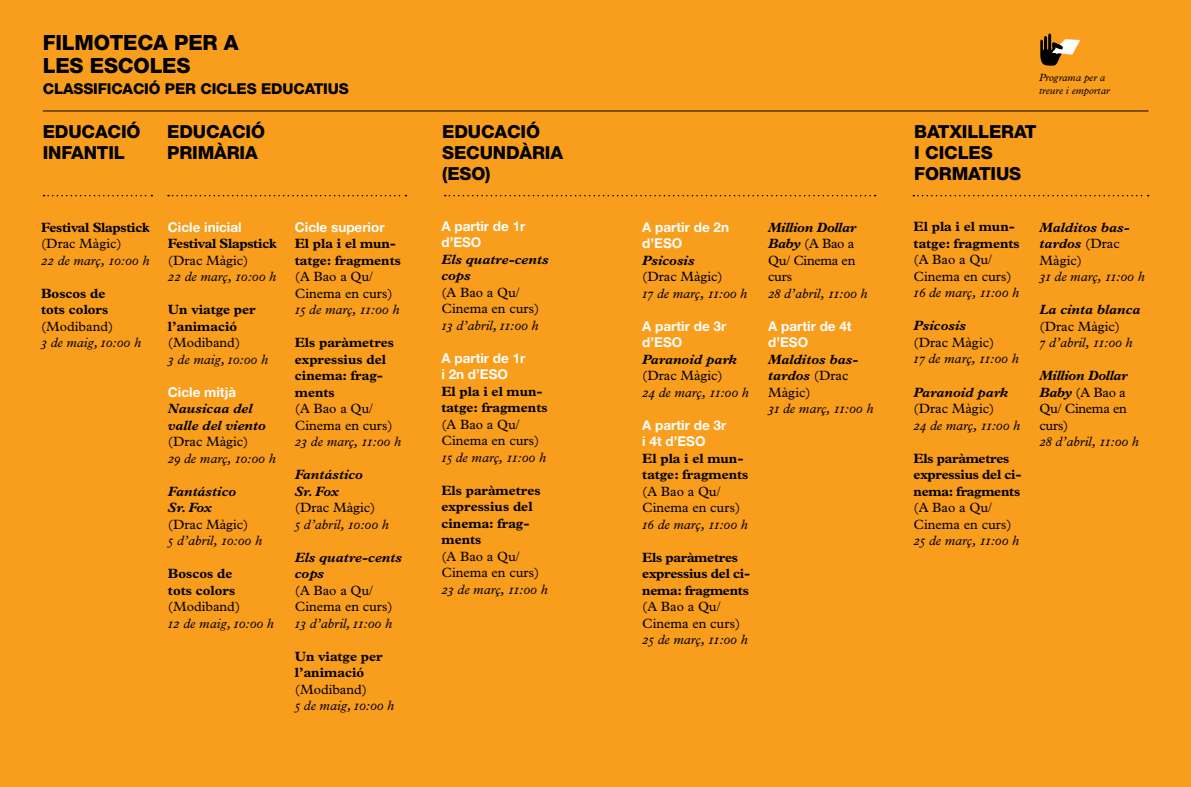
<style>
.page{position:relative;width:1191px;height:787px;background:#f99d1c}
.page>*{position:absolute;margin:0;border:0;box-sizing:border-box;transform-origin:0 0}
.t1{font:800 21px/22.5px "Helvetica Neue LT";letter-spacing:-.01em;color:#000}
.t2{font:800 18px/21px "Helvetica Neue LT";letter-spacing:-.01em;color:#000}
.t3{font:800 15px "Helvetica Neue LT";letter-spacing:-.01em;color:#000}
.t4{font:13.5px/16.5px "Plantin";color:#000}
.t5{font:700 13.5px/16.5px "Plantin";color:#000}
.t6{font:italic 700 13.5px/16.5px "Plantin";color:#000}
.t7{font:700 13.5px/16.5px "Helvetica Neue LT";color:#fff}
.t8{font:700 13.5px/16.5px "Plantin";letter-spacing:-.02em;color:#000}
.t9{font:13.5px/16.5px "Plantin";letter-spacing:-.02em;color:#000}
.t10{font:italic 10.5px/13.5px "Plantin";color:#000}
.s1{font-family:"Plantin Exp";font-style:italic}
.s2{font-style:italic}
.s3{font-weight:700;font-style:italic}
.s4{font-weight:400;font-style:normal}
.s5{font-family:"Plantin Exp";font-weight:400}
.s6{font-weight:400}
</style>
<div class="page">
<hr style="left:43px;top:111px;width:1105px;height:1px;background:#000">
<svg style="left:1040px;top:34px;width:41px;height:32px"></svg>
<svg style="left:913px;top:195px;width:235px;height:1px"></svg>
<svg style="left:44px;top:195px;width:108px;height:1px"></svg>
<svg style="left:168px;top:195px;width:238px;height:1px"></svg>
<svg style="left:445px;top:195px;width:430px;height:1px"></svg>
<h1 class="t1" style="left:43px;top:31px;width:197px">FILMOTECA PER A<br>LES</h1>
<h1 class="t1" style="left:90px;top:54px;width:16px">ESCOLES</h1>
<p class="t3" style="left:43px;top:80px;width:307px">CLASSIFICACIÓ PER CICLES EDUCATIUS</p>
<p class="t10" style="left:1039px;top:70px;width:72px">Programa per a treure i emportar</p>
<h2 class="t2" style="left:43px;top:121px;width:40px">EDUCAC</h2>
<h2 class="t2" style="left:121px;top:121px;width:20px">IÓ</h2>
<h2 class="t2" style="left:43px;top:142px;width:65px">INFANTIL</h2>
<h2 class="t2" style="left:167px;top:121px;width:40px">EDUCAC</h2>
<h2 class="t2" style="left:245px;top:121px;width:20px">IÓ</h2>
<h2 class="t2" style="left:167px;top:142px;width:13px">PRIM</h2>
<h2 class="t2" style="left:214px;top:142px;width:24px">ÀRIA</h2>
<h2 class="t2" style="left:442px;top:121px;width:39px">EDUCACIÓ<br>SECU</h2>
<h2 class="t2" style="left:914px;top:121px;width:60px">BATXILLERAT<br>I CICLES<br>FORMATIUS</h2>
<h2 class="t2" style="left:493px;top:142px;width:51px">NDÀRIA</h2>
<h2 class="t2" style="left:442px;top:163px;width:19px">(ESO</h2>
<h2 class="t2" style="left:485px;top:163px;width:7px">)</h2>
<p class="t8" style="left:41px;top:219px;width:110px">Festival Slapstick</p>
<p class="t4" style="left:41px;top:235px;width:110px">(Drac Màgic)<br><span class="s1">22</span> <span class="s2">de març,</span> <span class="s1">10:00</span> <span class="s2">h</span></p>
<p class="t5" style="left:41px;top:285px;width:69px">Boscos de tots colors</p>
<p class="t4" style="left:41px;top:318px;width:102px">(Modiband)<br><span class="s1">3</span> <span class="s2">de maig,</span> <span class="s1">10:00</span> <span class="s2">h</span></p>
<p class="t7" style="left:168px;top:218px;width:75px">Cicle inicial</p>
<p class="t8" style="left:168px;top:235px;width:110px">Festival Slapstick</p>
<p class="t4" style="left:168px;top:252px;width:110px">(Drac Màgic)<br><span class="s1">22</span> <span class="s2">de març,</span> <span class="s1">10:00</span> <span class="s2">h</span></p>
<p class="t5" style="left:168px;top:301px;width:89px">Un viatge per l’animació</p>
<p class="t4" style="left:168px;top:334px;width:102px">(Modiband)<br><span class="s1">3</span> <span class="s2">de maig,</span> <span class="s1">10:00</span> <span class="s2">h</span></p>
<p class="t7" style="left:168px;top:383px;width:70px">Cicle mitjà</p>
<p class="t6" style="left:168px;top:400px;width:99px">Nausicaa del valle del viento</p>
<p class="t4" style="left:168px;top:433px;width:109px">(Drac Màgic)<br><span class="s1">29</span> <span class="s2">de març,</span> <span class="s1">10:00</span> <span class="s2">h</span></p>
<p class="t6" style="left:168px;top:483px;width:70px">Fantástico<br>Sr. Fox</p>
<p class="t4" style="left:168px;top:516px;width:96px">(Drac Màgic)<br><span class="s1">5</span> <span class="s2">d’abril,</span> <span class="s1">10:00</span> <span class="s2">h</span></p>
<p class="t5" style="left:168px;top:565px;width:69px">Boscos de tots colors</p>
<p class="t4" style="left:168px;top:598px;width:107px">(Modiband)<br><span class="s1">12</span> <span class="s2">de maig,</span> <span class="s1">10:00</span> <span class="s2">h</span></p>
<p class="t7" style="left:295px;top:218px;width:91px">Cicle superior</p>
<p class="t5" style="left:295px;top:235px;width:108px">El pla i el mun&shy;tatge: fragments</p>
<p class="t4" style="left:295px;top:268px;width:106px">(A Bao a Qu/<br>Cinema en curs)<br><span class="s1">15</span> <span class="s2">de març,</span> <span class="s1">11:00</span> <span class="s2">h</span></p>
<p class="t5" style="left:295px;top:334px;width:101px">Els paràmetres expressius del cinema: frag&shy;ments</p>
<p class="t4" style="left:295px;top:400px;width:108px">(A Bao a Qu/<br>Cinema en curs)<br><span class="s1">23</span> <span class="s2">de març,</span> <span class="s1">11:00</span> <span class="s2">h</span></p>
<p class="t6" style="left:295px;top:466px;width:70px">Fantástico<br>Sr. Fox</p>
<p class="t4" style="left:295px;top:499px;width:96px">(Drac Màgic)<br><span class="s1">5</span> <span class="s2">d’abril,</span> <span class="s1">10:00</span> <span class="s2">h</span></p>
<p class="t6" style="left:295px;top:548px;width:109px">Els quatre-cents cops</p>
<p class="t4" style="left:295px;top:582px;width:99px">(A Bao a Qu/<br>Cinema en curs)<br><span class="s1">13</span> <span class="s2">d’abril,</span> <span class="s1">11:00</span> <span class="s2">h</span></p>
<p class="t5" style="left:295px;top:648px;width:89px">Un viatge per l’animació</p>
<p class="t4" style="left:295px;top:681px;width:101px">(Modiband)<br><span class="s1">5</span> <span class="s2">de maig,</span> <span class="s1">10:00</span> <span class="s2">h</span></p>
<p class="t7" style="left:441px;top:217px;width:85px">A partir de 1r d’ESO</p>
<p class="t6" style="left:441px;top:251px;width:109px">Els quatre-cents cops</p>
<p class="t4" style="left:441px;top:284px;width:99px">(A Bao a Qu/<br>Cinema en curs)<br><span class="s1">13</span> <span class="s2">d’abril,</span> <span class="s1">11:00</span> <span class="s2">h</span></p>
<p class="t7" style="left:441px;top:349px;width:85px">A partir de 1r i 2n d’ESO</p>
<p class="t5" style="left:441px;top:383px;width:108px">El pla i el mun&shy;tatge: fragments</p>
<p class="t4" style="left:441px;top:416px;width:106px">(A Bao a Qu/<br>Cinema en curs)<br><span class="s1">15</span> <span class="s2">de març,</span> <span class="s1">11:00</span> <span class="s2">h</span></p>
<p class="t5" style="left:441px;top:482px;width:101px">Els paràmetres expressius del cinema: frag&shy;ments</p>
<p class="t4" style="left:441px;top:548px;width:108px">(A Bao a Qu/<br>Cinema en curs)<br><span class="s1">23</span> <span class="s2">de març,</span> <span class="s1">11:00</span> <span class="s2">h</span></p>
<p class="t7" style="left:642px;top:218px;width:88px">A partir de 2n d’ESO</p>
<p class="t6" style="left:642px;top:251px;width:54px">Psicosis</p>
<p class="t4" style="left:642px;top:268px;width:107px">(Drac Màgic)<br><span class="s1">17</span> <span class="s2">de març,</span> <span class="s1">11:00</span> <span class="s2">h</span></p>
<p class="t7" style="left:642px;top:317px;width:85px">A partir de 3r d’ESO</p>
<p class="t6" style="left:642px;top:350px;width:96px">Paranoid park</p>
<p class="t4" style="left:642px;top:367px;width:108px">(Drac Màgic)<br><span class="s1">24</span> <span class="s2">de març,</span> <span class="s1">11:00</span> <span class="s2">h</span></p>
<p class="t7" style="left:642px;top:416px;width:85px">A partir de 3r i 4t d’ESO</p>
<p class="t5" style="left:642px;top:449px;width:108px">El pla i el mun&shy;tatge: fragments</p>
<p class="t4" style="left:642px;top:483px;width:107px">(A Bao a Qu/<br>Cinema en curs)<br><span class="s1">16</span> <span class="s2">de març,</span> <span class="s1">11:00</span> <span class="s2">h</span></p>
<p class="t8" style="left:642px;top:548px;width:109px">Els paràmetres expressius del ci&shy;nema: fragments</p>
<p class="t4" style="left:642px;top:598px;width:107px">(A Bao a Qu/<br>Cinema en curs)<br><span class="s1">25</span> <span class="s2">de març,</span> <span class="s1">11:00</span> <span class="s2">h</span></p>
<p class="t9" style="left:768px;top:219px;width:101px"><span class="s3">Million Dollar<br>Baby</span> (A Bao a<br>Qu/ Cinema en curs<br><span class="s1">28</span> <span class="s2">d’abril,</span> <span class="s1">11:00</span> <span class="s2">h</span></p>
<p class="t7" style="left:768px;top:317px;width:85px">A partir de 4t d’ESO</p>
<p class="t6" style="left:768px;top:350px;width:107px">Malditos bas&shy;tardos <span class="s4">(Drac<br>Màgic)<br></span><span class="s5">31</span> <span class="s6">de març,</span> <span class="s5">11:00</span> <span class="s6">h</span></p>
<p class="t5" style="left:913px;top:218px;width:108px">El pla i el mun&shy;tatge: fragments</p>
<p class="t4" style="left:913px;top:251px;width:107px">(A Bao a Qu/<br>Cinema en curs)<br><span class="s1">16</span> <span class="s2">de març,</span> <span class="s1">11:00</span> <span class="s2">h</span></p>
<p class="t6" style="left:913px;top:317px;width:54px">Psicosis</p>
<p class="t4" style="left:913px;top:334px;width:107px">(Drac Màgic)<br><span class="s1">17</span> <span class="s2">de març,</span> <span class="s1">11:00</span> <span class="s2">h</span></p>
<p class="t6" style="left:913px;top:383px;width:96px">Paranoid park</p>
<p class="t4" style="left:913px;top:400px;width:108px">(Drac Màgic)<br><span class="s1">24</span> <span class="s2">de març,</span> <span class="s1">11:00</span> <span class="s2">h</span></p>
<p class="t8" style="left:913px;top:449px;width:109px">Els paràmetres expressius del ci&shy;nema: fragments</p>
<p class="t4" style="left:913px;top:499px;width:107px">(A Bao a Qu/<br>Cinema en curs)<br><span class="s1">25</span> <span class="s2">de març,</span> <span class="s1">11:00</span> <span class="s2">h</span></p>
<p class="t6" style="left:1039px;top:218px;width:107px">Malditos bas&shy;tardos <span class="s4">(Drac<br>Màgic)<br></span><span class="s5">31</span> <span class="s6">de març,</span> <span class="s5">11:00</span> <span class="s6">h</span></p>
<p class="t6" style="left:1039px;top:301px;width:103px">La cinta blanca</p>
<p class="t4" style="left:1039px;top:317px;width:95px">(Drac Màgic)<br><span class="s1">7</span> <span class="s2">d’abril,</span> <span class="s1">11:00</span> <span class="s2">h</span></p>
<p class="t9" style="left:1039px;top:367px;width:101px"><span class="s3">Million Dollar<br>Baby</span> (A Bao a<br>Qu/ Cinema en curs)<br><span class="s1">28</span> <span class="s2">d’abril,</span> <span class="s1">11:00</span> <span class="s2">h</span></p>
</div>
